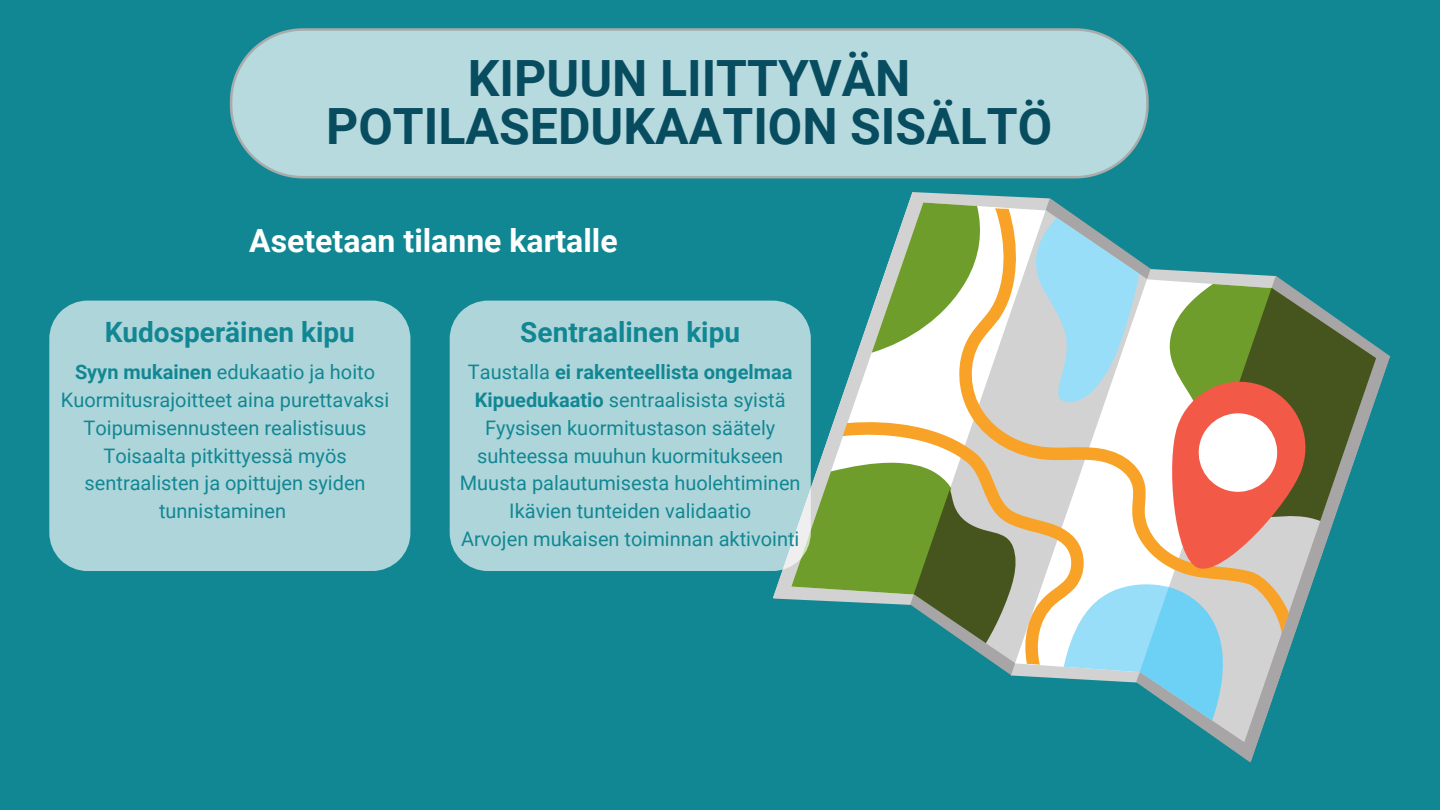
<style>
.page{position:relative;width:1440px;height:810px;background:#128794}
.page>*{position:absolute;margin:0;border:0;box-sizing:border-box;transform-origin:0 0}
.t1{font:700 50px/48px "Roboto";color:#084c60;text-align:center}
.t2{font:700 32px "Roboto";color:#fff}
.t3{font:700 28px "Roboto";color:#128794}
.t4{font:20px/27.8px "Roboto";color:#128794;text-align:center}
.t5{font:700 20px "Roboto";color:#128794}
.s1{font-weight:700}
.s2{font-weight:400}
</style>
<div class="page">
<svg style="left:1191px;top:721px;width:74px;height:21px;fill:#a7a5a5"></svg>
<svg style="left:1323px;top:309px;width:60px;height:242px"></svg>
<svg style="left:791px;top:192px;width:532px;height:529px"></svg>
<svg style="left:230px;top:28px;width:919px;height:150px;background:#b0d5d9"></svg>
<div style="left:49px;top:301px;width:361px;height:270px;background:#aed6da"></div>
<div style="left:450px;top:301px;width:361px;height:270px;background:#aed6da"></div>
<p class="t1" style="left:326px;top:55px;width:728px">KIPUUN LIITTYVÄN<br>POTILASEDUKAATION SISÄLTÖ</p>
<p class="t2" style="left:249px;top:223px;width:370px">Asetetaan tilanne kartalle</p>
<p class="t3" style="left:105px;top:316px;width:252px">Kudosperäinen kipu</p>
<p class="t3" style="left:520px;top:316px;width:221px">Sentraalinen kipu</p>
<p class="t4" style="left:75px;top:359px;width:302px"><span class="s1">Syyn mukainen</span> edukaatio ja hoito</p>
<p class="t4" style="left:61px;top:386px;width:330px">Kuormitusrajoitteet aina purettavaksi</p>
<p class="t4" style="left:84px;top:414px;width:285px">Toipumisennusteen realistisuus</p>
<p class="t4" style="left:85px;top:442px;width:283px">Toisaalta pitkittyessä myös sentraalisten ja opittujen syiden tunnistaminen</p>
<p class="t5" style="left:468px;top:361px;width:326px"><span class="s2">Taustalla</span> ei rakenteellista ongelmaa</p>
<p class="t4" style="left:475px;top:386px;width:312px"><span class="s1">Kipuedukaatio</span> sentraalisista syistä</p>
<p class="t4" style="left:477px;top:414px;width:307px">Fyysisen kuormitustason säätely suhteessa muuhun kuormitukseen</p>
<p class="t4" style="left:460px;top:470px;width:342px">Muusta palautumisesta huolehtiminen</p>
<p class="t4" style="left:509px;top:497px;width:244px">Ikävien tunteiden validaatio</p>
<p class="t4" style="left:461px;top:525px;width:340px">Arvojen mukaisen toiminnan aktivointi</p>
</div>
